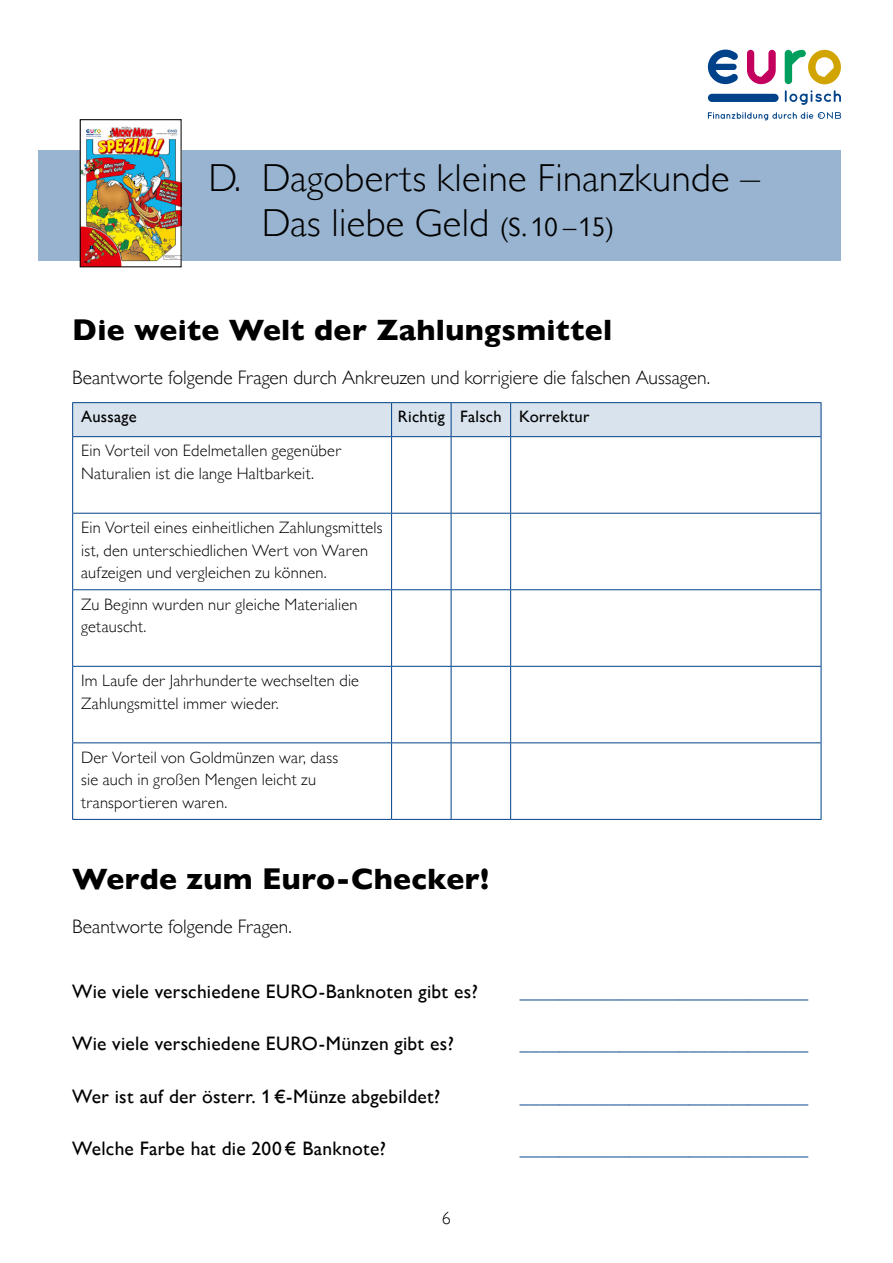
<style>
.page{position:relative;width:893px;height:1263px;background:#fff}
.page>*{position:absolute;margin:0;border:0;box-sizing:border-box;transform-origin:0 0}
.t1{font:300 39px/45px "Gill Sans MT Pro";letter-spacing:.01em;color:#000}
.t2{font:800 30px "Gill Sans MT Pro";letter-spacing:.01em;color:#000}
.t3{font:500 19.5px "Gill Sans MT Pro";letter-spacing:.01em;color:#000}
.t4{font:300 19.5px "Gill Sans MT Pro";color:#004289}
.t5{font:300 19.5px "Gill Sans MT Pro";color:#000}
.t6{font:300 18px "Gill Sans MT Pro";color:#000}
.t7{font:300 16.5px/22.5px "Gill Sans MT Pro";letter-spacing:.015em;color:#000}
.t8{font:500 16.5px "Gill Sans MT Pro";letter-spacing:.015em;color:#000}
.s1{font-weight:400;font-size:27px}
</style>
<div class="page">
<div style="left:38px;top:150px;width:803px;height:110px;background:#99b4d0"></div>
<div style="left:708px;top:94px;width:71px;height:8px;background:#004289;border-radius:4px"></div>
<svg style="left:785px;top:90px;width:56px;height:15px"></svg>
<svg style="left:785px;top:50px;width:56px;height:34px"></svg>
<svg style="left:747px;top:50px;width:29px;height:34px"></svg>
<svg style="left:708px;top:50px;width:30px;height:34px"></svg>
<svg style="left:708px;top:112px;width:133px;height:8px"></svg>
<img style="left:82px;top:126px;width:97px;height:139px">
<div style="left:80px;top:120px;width:101px;height:147px;border:1px solid #000"></div>
<div style="left:73px;top:403px;width:748px;height:33px;background:#d9e3ed"></div>
<hr style="left:391px;top:403px;width:1px;height:33px;background:#004289">
<hr style="left:451px;top:403px;width:1px;height:33px;background:#004289">
<hr style="left:510px;top:403px;width:1px;height:33px;background:#004289">
<hr style="left:391px;top:437px;width:1px;height:76px;background:#004289">
<hr style="left:451px;top:437px;width:1px;height:76px;background:#004289">
<hr style="left:510px;top:437px;width:1px;height:76px;background:#004289">
<hr style="left:391px;top:514px;width:1px;height:75px;background:#004289">
<hr style="left:451px;top:514px;width:1px;height:75px;background:#004289">
<hr style="left:510px;top:514px;width:1px;height:75px;background:#004289">
<hr style="left:391px;top:590px;width:1px;height:76px;background:#004289">
<hr style="left:451px;top:590px;width:1px;height:76px;background:#004289">
<hr style="left:510px;top:590px;width:1px;height:76px;background:#004289">
<hr style="left:391px;top:667px;width:1px;height:75px;background:#004289">
<hr style="left:451px;top:667px;width:1px;height:75px;background:#004289">
<hr style="left:510px;top:667px;width:1px;height:75px;background:#004289">
<hr style="left:391px;top:743px;width:1px;height:76px;background:#004289">
<hr style="left:451px;top:743px;width:1px;height:76px;background:#004289">
<hr style="left:510px;top:743px;width:1px;height:76px;background:#004289">
<hr style="left:72px;top:402px;width:320px;height:1px;background:#004289">
<hr style="left:72px;top:403px;width:1px;height:33px;background:#004289">
<hr style="left:392px;top:402px;width:59px;height:1px;background:#004289">
<hr style="left:451px;top:402px;width:60px;height:1px;background:#004289">
<hr style="left:511px;top:402px;width:310px;height:1px;background:#004289">
<hr style="left:821px;top:403px;width:1px;height:33px;background:#004289">
<hr style="left:72px;top:436px;width:320px;height:1px;background:#004289">
<hr style="left:72px;top:437px;width:1px;height:76px;background:#004289">
<hr style="left:392px;top:436px;width:59px;height:1px;background:#004289">
<hr style="left:451px;top:436px;width:60px;height:1px;background:#004289">
<hr style="left:511px;top:436px;width:310px;height:1px;background:#004289">
<hr style="left:821px;top:437px;width:1px;height:76px;background:#004289">
<hr style="left:72px;top:513px;width:320px;height:1px;background:#004289">
<hr style="left:72px;top:514px;width:1px;height:75px;background:#004289">
<hr style="left:392px;top:513px;width:59px;height:1px;background:#004289">
<hr style="left:451px;top:513px;width:60px;height:1px;background:#004289">
<hr style="left:511px;top:513px;width:310px;height:1px;background:#004289">
<hr style="left:821px;top:514px;width:1px;height:75px;background:#004289">
<hr style="left:72px;top:589px;width:320px;height:1px;background:#004289">
<hr style="left:72px;top:590px;width:1px;height:76px;background:#004289">
<hr style="left:392px;top:589px;width:59px;height:1px;background:#004289">
<hr style="left:451px;top:589px;width:60px;height:1px;background:#004289">
<hr style="left:511px;top:589px;width:310px;height:1px;background:#004289">
<hr style="left:821px;top:590px;width:1px;height:76px;background:#004289">
<hr style="left:72px;top:666px;width:320px;height:1px;background:#004289">
<hr style="left:72px;top:667px;width:1px;height:75px;background:#004289">
<hr style="left:392px;top:666px;width:59px;height:1px;background:#004289">
<hr style="left:451px;top:666px;width:60px;height:1px;background:#004289">
<hr style="left:511px;top:666px;width:310px;height:1px;background:#004289">
<hr style="left:821px;top:667px;width:1px;height:75px;background:#004289">
<hr style="left:72px;top:742px;width:320px;height:1px;background:#004289">
<hr style="left:72px;top:743px;width:1px;height:76px;background:#004289">
<hr style="left:392px;top:742px;width:59px;height:1px;background:#004289">
<hr style="left:451px;top:742px;width:60px;height:1px;background:#004289">
<hr style="left:511px;top:742px;width:310px;height:1px;background:#004289">
<hr style="left:821px;top:743px;width:1px;height:76px;background:#004289">
<hr style="left:72px;top:819px;width:320px;height:1px;background:#004289">
<hr style="left:392px;top:819px;width:59px;height:1px;background:#004289">
<hr style="left:451px;top:819px;width:60px;height:1px;background:#004289">
<hr style="left:511px;top:819px;width:310px;height:1px;background:#004289">
<h1 class="t1" style="left:262px;top:155px;width:500px;text-indent:-53px">D. Dagoberts kleine Finanzkunde –<br>Das liebe Geld <span class="s1">(S. 10 –15)</span></h1>
<h2 class="t2" style="left:72px;top:312px;width:541px">Die weite Welt der Zahlungsmittel</h2>
<p class="t5" style="left:72px;top:365px;width:637px">Beantworte folgende Fragen durch Ankreuzen und korrigiere die falschen Aussagen.</p>
<p class="t8" style="left:81px;top:407px;width:57px">Aussage</p>
<p class="t8" style="left:398px;top:407px;width:193px">Richtig Falsch Korrektur</p>
<p class="t7" style="left:81px;top:439px;width:262px">Ein Vorteil von Edelmetallen gegenüber<br>Naturalien ist die lange Haltbarkeit.</p>
<p class="t7" style="left:81px;top:516px;width:303px">Ein Vorteil eines einheitlichen Zahlungsmittels ist, den unterschiedlichen Wert von Waren aufzeigen und vergleichen zu können.</p>
<p class="t7" style="left:81px;top:592px;width:278px">Zu Beginn wurden nur gleiche Materialien getauscht.</p>
<p class="t7" style="left:81px;top:669px;width:280px">Im Laufe der Jahrhunderte wechselten die<br>Zahlungsmittel immer wieder.</p>
<p class="t7" style="left:81px;top:745px;width:259px">Der Vorteil von Goldmünzen war, dass sie auch in großen Mengen leicht zu transportieren waren.</p>
<h2 class="t2" style="left:72px;top:861px;width:418px">Werde zum Euro-Checker!</h2>
<p class="t5" style="left:72px;top:915px;width:219px">Beantworte folgende Fragen.</p>
<p class="t3" style="left:72px;top:980px;width:407px">Wie viele verschiedene EURO-Banknoten gibt es?</p>
<p class="t3" style="left:72px;top:1032px;width:383px">Wie viele verschiedene EURO-Münzen gibt es?</p>
<p class="t3" style="left:72px;top:1084px;width:370px">Wer ist auf der österr. 1€-Münze abgebildet?</p>
<p class="t3" style="left:72px;top:1137px;width:315px">Welche Farbe hat die 200€ Banknote?</p>
<p class="t6" style="left:442px;top:1207px;width:10px">6</p>
<p class="t4" style="left:520px;top:980px;width:290px">_____________________________</p>
<p class="t4" style="left:520px;top:1032px;width:290px">_____________________________</p>
<p class="t4" style="left:520px;top:1084px;width:290px">_____________________________</p>
<p class="t4" style="left:520px;top:1136px;width:290px">_____________________________</p>
</div>
